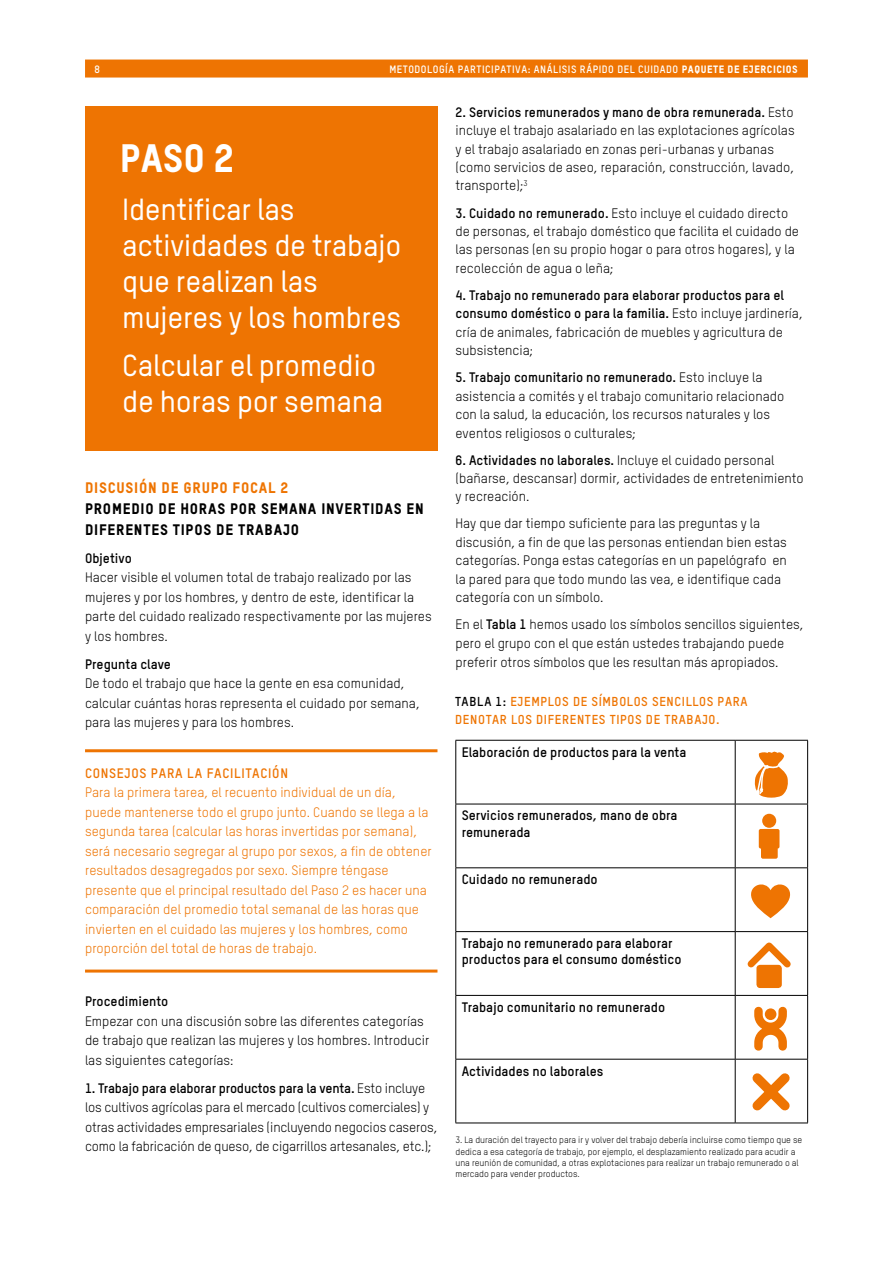
<style>
.page{position:relative;width:893px;height:1263px;background:#fff}
.page>*{position:absolute;margin:0;border:0;box-sizing:border-box;transform-origin:0 0}
.t1{font:39px "Oxfam TSTARPRO Headline";color:#fff}
.t2{font:500 30px/36px "Oxfam TSTARPRO";letter-spacing:-.01em;color:#fff}
.t3{font:15px/21px "Oxfam TSTARPRO Headline";letter-spacing:.05em;color:#000}
.t4{font:15px "Oxfam TSTARPRO Headline";letter-spacing:.05em;color:#ee7402}
.t5{font:13.5px/18.5px "Oxfam TSTARPRO";color:#000}
.t6{font:13.5px/19.5px "Oxfam TSTARPRO";letter-spacing:.005em;color:#ee7402}
.t7{font:700 13.5px/16.2px "Oxfam TSTARPRO";color:#000}
.t8{font:700 13.5px "Oxfam TSTARPRO";letter-spacing:.05em;color:#ee7402}
.t9{font:700 12.75px/18.8px "Oxfam TSTARPRO";letter-spacing:.05em;color:#ee7402}
.t10{font:700 10.5px "Oxfam TSTARPRO";letter-spacing:.05em;color:#fff}
.t11{font:9px/11.2px "Oxfam TSTARPRO";color:#000}
.s1{font-family:"Oxfam TSTARPRO Headline";font-weight:400}
.s2{font-weight:700}
.s3{color:#000}
</style>
<div class="page">
<div style="left:85px;top:106px;width:352px;height:345px;background:#ee7402"></div>
<hr style="left:85px;top:749px;width:352px;height:3px;background:#ee7402">
<hr style="left:85px;top:969px;width:352px;height:3px;background:#ee7402">
<hr style="left:455px;top:740px;width:280px;height:1px;background:#000">
<hr style="left:455px;top:740px;width:1px;height:64px;background:#000">
<hr style="left:735px;top:740px;width:73px;height:1px;background:#000">
<hr style="left:735px;top:740px;width:1px;height:64px;background:#000">
<hr style="left:807px;top:740px;width:1px;height:64px;background:#000">
<hr style="left:455px;top:804px;width:280px;height:1px;background:#000">
<hr style="left:455px;top:804px;width:1px;height:63px;background:#000">
<hr style="left:735px;top:804px;width:73px;height:1px;background:#000">
<hr style="left:735px;top:804px;width:1px;height:63px;background:#000">
<hr style="left:807px;top:804px;width:1px;height:63px;background:#000">
<hr style="left:455px;top:867px;width:280px;height:1px;background:#000">
<hr style="left:455px;top:868px;width:1px;height:63px;background:#000">
<hr style="left:735px;top:867px;width:73px;height:1px;background:#000">
<hr style="left:735px;top:868px;width:1px;height:63px;background:#000">
<hr style="left:807px;top:868px;width:1px;height:63px;background:#000">
<hr style="left:455px;top:931px;width:280px;height:1px;background:#000">
<hr style="left:455px;top:932px;width:1px;height:63px;background:#000">
<hr style="left:735px;top:931px;width:73px;height:1px;background:#000">
<hr style="left:735px;top:932px;width:1px;height:63px;background:#000">
<hr style="left:807px;top:932px;width:1px;height:63px;background:#000">
<hr style="left:455px;top:995px;width:280px;height:1px;background:#000">
<hr style="left:455px;top:996px;width:1px;height:63px;background:#000">
<hr style="left:735px;top:995px;width:73px;height:1px;background:#000">
<hr style="left:735px;top:996px;width:1px;height:63px;background:#000">
<hr style="left:807px;top:996px;width:1px;height:63px;background:#000">
<hr style="left:455px;top:1059px;width:280px;height:1px;background:#000">
<hr style="left:455px;top:1059px;width:1px;height:64px;background:#000">
<hr style="left:735px;top:1059px;width:73px;height:1px;background:#000">
<hr style="left:735px;top:1059px;width:1px;height:64px;background:#000">
<hr style="left:807px;top:1059px;width:1px;height:64px;background:#000">
<hr style="left:455px;top:1123px;width:280px;height:1px;background:#000">
<hr style="left:735px;top:1123px;width:73px;height:1px;background:#000">
<svg style="left:752px;top:1073px;width:38px;height:38px"></svg>
<svg style="left:751px;top:884px;width:40px;height:34px"></svg>
<svg style="left:759px;top:814px;width:20px;height:45px"></svg>
<svg style="left:747px;top:942px;width:44px;height:26px"></svg>
<div style="left:756px;top:965px;width:26px;height:23px;background:#ee7402;border-radius:4px"></div>
<svg style="left:754px;top:751px;width:34px;height:47px"></svg>
<svg style="left:754px;top:1006px;width:33px;height:45px"></svg>
<div style="left:765px;top:1008px;width:11px;height:12px;background:#ee7402;border-radius:50%"></div>
<div style="left:85px;top:60px;width:723px;height:18px;background:#ee7402"></div>
<p class="t10" style="left:94px;top:62px;width:7px">8</p>
<p class="t10" style="left:389px;top:62px;width:410px">METODOLOGÍA PARTICIPATIVA: ANÁLISIS RÁPIDO DEL CUIDADO <span class="s1">PAQUETE DE EJERCICIOS</span></p>
<h1 class="t1" style="left:120px;top:133px;width:116px">PASO 2</h1>
<h2 class="t2" style="left:122px;top:190px;width:281px">Identificar las actividades de trabajo que realizan las mujeres y los hombres</h2>
<h2 class="t2" style="left:122px;top:347px;width:263px">Calcular el promedio de horas por semana</h2>
<p class="t4" style="left:85px;top:478px;width:205px">DISCUSIÓN DE GRUPO FOCAL 2</p>
<p class="t3" style="left:85px;top:497px;width:340px">PROMEDIO DE HORAS POR SEMANA INVERTIDAS EN<br>DIFERENTES TIPOS DE TRABAJO</p>
<p class="t7" style="left:85px;top:549px;width:48px">Objetivo</p>
<p class="t5" style="left:85px;top:567px;width:348px;line-height:19.5px">Hacer visible el volumen total de trabajo realizado por las mujeres y por los hombres, y dentro de este, identificar la parte del cuidado realizado respectivamente por las mujeres y los hombres.</p>
<p class="t7" style="left:85px;top:655px;width:87px">Pregunta clave</p>
<p class="t5" style="left:85px;top:673px;width:336px;line-height:19.5px">De todo el trabajo que hace la gente en esa comunidad, calcular cuántas horas representa el cuidado por semana, para las mujeres y para los hombres.</p>
<p class="t8" style="left:85px;top:764px;width:204px">CONSEJOS PARA LA FACILITACIÓN</p>
<p class="t6" style="left:85px;top:782px;width:348px">Para la primera tarea, el recuento individual de un día, puede mantenerse todo el grupo junto. Cuando se llega a la segunda tarea (calcular las horas invertidas por semana), será necesario segregar al grupo por sexos, a fin de obtener resultados desagregados por sexo. Siempre téngase presente que el principal resultado del Paso 2 es hacer una comparación del promedio total semanal de las horas que invierten en el cuidado las mujeres y los hombres, como proporción del total de horas de trabajo.</p>
<p class="t7" style="left:85px;top:993px;width:85px">Procedimiento</p>
<p class="t5" style="left:85px;top:1011px;width:346px;line-height:19.5px">Empezar con una discusión sobre las diferentes categorías de trabajo que realizan las mujeres y los hombres. Introducir las siguientes categorías:</p>
<p class="t5" style="left:85px;top:1078px;width:354px;line-height:19.5px"><span class="s2">1. Trabajo para elaborar productos para la venta.</span> Esto incluye los cultivos agrícolas para el mercado (cultivos comerciales) y otras actividades empresariales (incluyendo negocios caseros, como la fabricación de queso, de cigarrillos artesanales, etc.);</p>
<p class="t5" style="left:455px;top:102px;width:341px"><span class="s2">2. Servicios remunerados y mano de obra remunerada.</span> Esto incluye el trabajo asalariado en las explotaciones agrícolas y el trabajo asalariado en zonas peri-urbanas y urbanas (como servicios de aseo, reparación, construcción, lavado, transporte);<sup>3</sup></p>
<p class="t5" style="left:455px;top:203px;width:345px"><span class="s2">3. Cuidado no remunerado.</span> Esto incluye el cuidado directo de personas, el trabajo doméstico que facilita el cuidado de las personas (en su propio hogar o para otros hogares), y la recolección de agua o leña;</p>
<p class="t5" style="left:455px;top:286px;width:349px"><span class="s2">4. Trabajo no remunerado para elaborar productos para el consumo doméstico o para la familia.</span> Esto incluye jardinería, cría de animales, fabricación de muebles y agricultura de subsistencia;</p>
<p class="t5" style="left:455px;top:368px;width:330px"><span class="s2">5. Trabajo comunitario no remunerado.</span> Esto incluye la asistencia a comités y el trabajo comunitario relacionado con la salud, la educación, los recursos naturales y los eventos religiosos o culturales;</p>
<p class="t5" style="left:455px;top:450px;width:350px"><span class="s2">6. Actividades no laborales.</span> Incluye el cuidado personal (bañarse, descansar) dormir, actividades de entretenimiento y recreación.</p>
<p class="t5" style="left:455px;top:514px;width:333px">Hay que dar tiempo suficiente para las preguntas y la discusión, a fin de que las personas entiendan bien estas categorías. Ponga estas categorías en un papelógrafo en la pared para que todo mundo las vea, e identifique cada categoría con un símbolo.</p>
<p class="t5" style="left:455px;top:615px;width:350px;line-height:18.9px">En el <span class="s2">Tabla 1</span> hemos usado los símbolos sencillos siguientes, pero el grupo con el que están ustedes trabajando puede preferir otros símbolos que les resultan más apropiados.</p>
<p class="t9" style="left:455px;top:691px;width:294px"><span class="s3">TABLA 1:</span> EJEMPLOS DE SÍMBOLOS SENCILLOS PARA<br>DENOTAR LOS DIFERENTES TIPOS DE TRABAJO.</p>
<p class="t7" style="left:462px;top:743px;width:226px">Elaboración de productos para la venta</p>
<p class="t7" style="left:462px;top:807px;width:217px">Servicios remunerados, mano de obra remunerada</p>
<p class="t7" style="left:462px;top:871px;width:137px">Cuidado no remunerado</p>
<p class="t7" style="left:462px;top:935px;width:221px">Trabajo no remunerado para elaborar productos para el consumo doméstico</p>
<p class="t7" style="left:462px;top:998px;width:205px">Trabajo comunitario no remunerado</p>
<p class="t7" style="left:462px;top:1062px;width:143px">Actividades no laborales</p>
<p class="t11" style="left:455px;top:1134px;width:348px">3. La duración del trayecto para ir y volver del trabajo debería incluirse como tiempo que se dedica a esa categoría de trabajo, por ejemplo, el desplazamiento realizado para acudir a una reunión de comunidad, a otras explotaciones para realizar un trabajo remunerado o al mercado para vender productos.</p>
</div>
